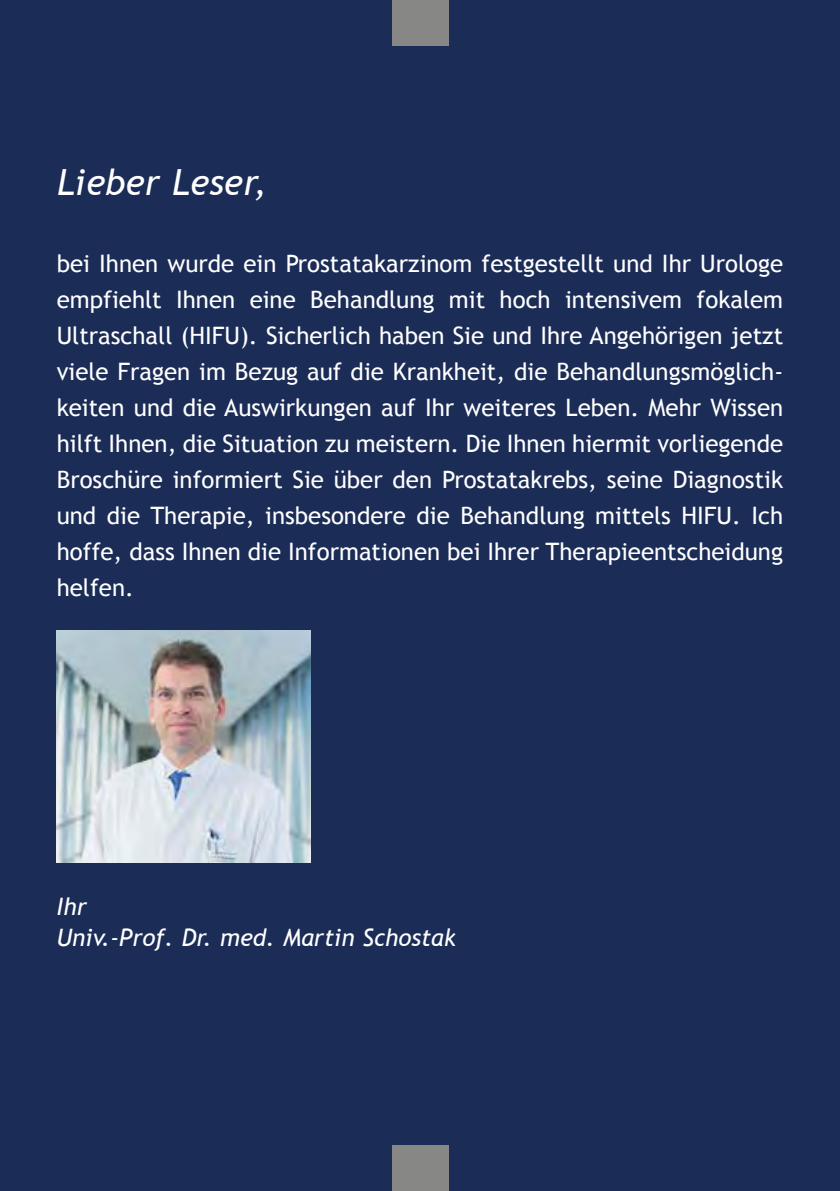
<style>
.page{position:relative;width:840px;height:1191px;background:#fff}
.page>*{position:absolute;margin:0;border:0;box-sizing:border-box;transform-origin:0 0}
.t1{font:italic 36px "Trebuchet MS";color:#fff}
.t2{font:24px/35.8px "Trebuchet MS";color:#fff;text-align:justify}
.t3{font:italic 24px/31.6px "Trebuchet MS";color:#fff}
</style>
<div class="page">
<div style="left:0;top:0;width:839px;height:1191px;background:#1b2c57"></div>
<div style="left:391px;top:0;width:57px;height:45px;background:#878786"></div>
<div style="left:391px;top:1145px;width:57px;height:46px;background:#878786"></div>
<img style="left:57px;top:630px;width:253px;height:232px">
<h1 class="t1" style="left:57px;top:161px;width:211px">Lieber Leser,</h1>
<p class="t2" style="left:57px;top:246px;width:727px">bei Ihnen wurde ein Prostatakarzinom festgestellt und Ihr Urologe empfiehlt Ihnen eine Behandlung mit hoch intensivem fokalem Ultraschall (HIFU). Sicherlich haben Sie und Ihre Angehörigen jetzt viele Fragen im Bezug auf die Krankheit, die Behandlungsmöglich&shy;keiten und die Auswirkungen auf Ihr weiteres Leben. Mehr Wissen hilft Ihnen, die Situation zu meistern. Die Ihnen hiermit vorliegende Broschüre informiert Sie über den Prostatakrebs, seine Diagnostik und die Therapie, insbesondere die Behandlung mittels HIFU. Ich hoffe, dass Ihnen die Informationen bei Ihrer Therapieentscheidung helfen.</p>
<p class="t3" style="left:57px;top:890px;width:400px">Ihr<br>Univ.-Prof. Dr. med. Martin Schostak</p>
</div>
